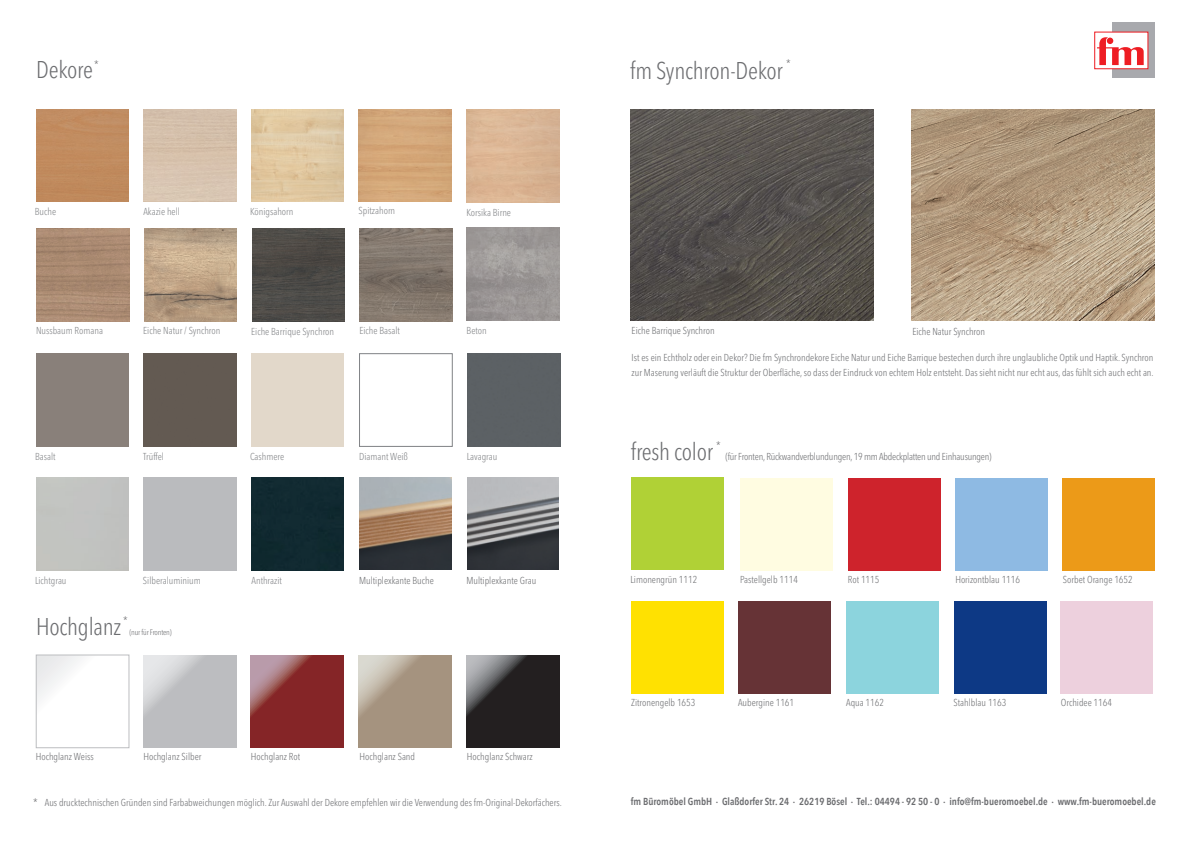
<style>
.page{position:relative;width:1191px;height:842px;background:#fff}
.page>*{position:absolute;margin:0;border:0;box-sizing:border-box;transform-origin:0 0}
.t1{font:300 condensed 24px "Avenir Next LT Pro";letter-spacing:-.01em;color:#6c6d70}
.t2{font:300 condensed 11px "Avenir Next LT Pro";color:#6c6d70}
.t3{font:600 10.2px "Avenir Next Condensed";color:#6c6d70}
.t4{font:300 condensed 10px/15px "Avenir Next LT Pro";color:#6c6d70}
.t5{font:300 condensed 10px "Avenir Next LT Pro";color:#808285}
.t6{font:300 condensed 10px "Avenir Next LT Pro";letter-spacing:-.02em;color:#6c6d70}
.t7{font:300 condensed 8px "Avenir Next LT Pro";letter-spacing:-.02em;color:#6c6d70}
</style>
<div class="page">
<div style="left:36px;top:655px;width:93px;height:93px;background:linear-gradient(to right,#f7f8f8,#fff)"></div>
<div style="left:36px;top:654px;width:93px;height:94px;border:1px solid #bcbdc0"></div>
<svg style="left:144px;top:655px;width:92px;height:93px"></svg>
<svg style="left:250px;top:655px;width:93px;height:93px"></svg>
<svg style="left:359px;top:655px;width:92px;height:93px"></svg>
<svg style="left:466px;top:655px;width:93px;height:93px"></svg>
<div style="left:848px;top:478px;width:92px;height:92px;background:#ce232c"></div>
<div style="left:953px;top:601px;width:93px;height:93px;background:#0d3985"></div>
<div style="left:1060px;top:601px;width:93px;height:93px;background:#edd0dd"></div>
<div style="left:631px;top:601px;width:93px;height:93px;background:#ffe101"></div>
<div style="left:631px;top:478px;width:93px;height:92px;background:#b0d136"></div>
<div style="left:1062px;top:478px;width:93px;height:92px;background:#ec9a18"></div>
<div style="left:738px;top:601px;width:93px;height:93px;background:#663336"></div>
<div style="left:740px;top:478px;width:93px;height:92px;background:#fffce1"></div>
<div style="left:846px;top:601px;width:92px;height:93px;background:#8cd4dd"></div>
<div style="left:955px;top:478px;width:93px;height:92px;background:#8ebae3"></div>
<img style="left:631px;top:109px;width:242px;height:212px">
<img style="left:912px;top:109px;width:242px;height:212px">
<div style="left:1112px;top:23px;width:43px;height:55px;background:#a8a9ad"></div>
<div style="left:1094px;top:32px;width:54px;height:37px;background:#fff;border:1px solid #ee1d23"></div>
<svg style="left:1097px;top:37px;width:46px;height:28px"></svg>
<div style="left:1106px;top:38px;width:7px;height:6px;background:#ee1d23;border-radius:50%"></div>
<img style="left:467px;top:228px;width:93px;height:93px">
<img style="left:359px;top:109px;width:92px;height:93px">
<img style="left:251px;top:109px;width:93px;height:93px">
<div style="left:36px;top:109px;width:93px;height:93px;background:#c18b5e"></div>
<img style="left:36px;top:228px;width:93px;height:93px">
<img style="left:360px;top:228px;width:92px;height:93px">
<img style="left:144px;top:228px;width:93px;height:93px">
<img style="left:252px;top:228px;width:93px;height:93px">
<div style="left:143px;top:354px;width:93px;height:92px;background:#635a52"></div>
<div style="left:251px;top:478px;width:93px;height:92px;background:#112931"></div>
<div style="left:467px;top:354px;width:93px;height:92px;background:#5c6164"></div>
<div style="left:359px;top:353px;width:93px;height:94px;border:1px solid #808285"></div>
<img style="left:467px;top:478px;width:91px;height:91px">
<img style="left:360px;top:478px;width:91px;height:91px">
<p class="t2" style="left:94px;top:57px;width:6px">*</p>
<p class="t1" style="left:36px;top:55px;width:58px">Dekore</p>
<p class="t5" style="left:35px;top:205px;width:23px">Buche</p>
<p class="t5" style="left:143px;top:205px;width:38px">Akazie hell</p>
<p class="t5" style="left:250px;top:205px;width:45px">Königsahorn</p>
<p class="t5" style="left:358px;top:204px;width:38px">Spitzahorn</p>
<p class="t5" style="left:466px;top:206px;width:46px">Korsika Birne</p>
<p class="t5" style="left:36px;top:324px;width:69px">Nussbaum Romana</p>
<p class="t5" style="left:143px;top:324px;width:79px">Eiche Natur / Synchron</p>
<p class="t5" style="left:359px;top:324px;width:42px">Eiche Basalt</p>
<p class="t5" style="left:251px;top:325px;width:84px">Eiche Barrique Synchron</p>
<p class="t5" style="left:466px;top:324px;width:22px">Beton</p>
<p class="t5" style="left:35px;top:450px;width:22px">Basalt</p>
<p class="t5" style="left:143px;top:451px;width:22px">Trüffel</p>
<p class="t5" style="left:250px;top:450px;width:36px">Cashmere</p>
<p class="t5" style="left:359px;top:451px;width:50px">Diamant Weiß</p>
<p class="t5" style="left:467px;top:451px;width:32px">Lavagrau</p>
<p class="t5" style="left:35px;top:575px;width:33px">Lichtgrau</p>
<p class="t5" style="left:143px;top:575px;width:59px">Silberaluminium</p>
<p class="t2" style="left:123px;top:614px;width:6px">*</p>
<p class="t1" style="left:36px;top:612px;width:87px">Hochglanz</p>
<p class="t7" style="left:129px;top:628px;width:44px">(nur für Fronten)</p>
<p class="t5" style="left:251px;top:575px;width:32px">Anthrazit</p>
<p class="t4" style="left:359px;top:573px;width:76px">Multiplexkante Buche</p>
<p class="t4" style="left:466px;top:573px;width:71px">Multiplexkante Grau</p>
<p class="t4" style="left:36px;top:748px;width:59px">Hochglanz Weiss</p>
<p class="t4" style="left:143px;top:748px;width:59px">Hochglanz Silber</p>
<p class="t4" style="left:251px;top:748px;width:51px">Hochglanz Rot</p>
<p class="t4" style="left:359px;top:748px;width:57px">Hochglanz Sand</p>
<p class="t4" style="left:467px;top:748px;width:67px">Hochglanz Schwarz</p>
<p class="t2" style="left:786px;top:57px;width:6px">*</p>
<p class="t1" style="left:630px;top:56px;width:154px">fm Synchron-Dekor</p>
<p class="t4" style="left:631px;top:323px;width:84px">Eiche Barrique Synchron</p>
<p class="t4" style="left:912px;top:324px;width:74px">Eiche Natur Synchron</p>
<p class="t4" style="left:631px;top:350px;width:523px">Ist es ein Echtholz oder ein Dekor? Die fm Synchrondekore Eiche Natur und Eiche Barrique bestechen durch ihre unglaubliche Optik und Haptik. Synchron zur Maserung verläuft die Struktur der Oberfläche, so dass der Eindruck von echtem Holz entsteht. Das sieht nicht nur echt aus, das fühlt sich auch echt an.</p>
<p class="t2" style="left:716px;top:438px;width:6px">*</p>
<p class="t1" style="left:631px;top:437px;width:84px">fresh color</p>
<p class="t6" style="left:725px;top:451px;width:268px">(für Fronten, Rückwandverblundungen, 19 mm Abdeckplatten und Einhausungen)</p>
<p class="t4" style="left:630px;top:572px;width:68px">Limonengrün 1112</p>
<p class="t4" style="left:740px;top:572px;width:59px">Pastellgelb 1114</p>
<p class="t4" style="left:848px;top:572px;width:33px">Rot 1115</p>
<p class="t4" style="left:955px;top:572px;width:66px">Horizontblau 1116</p>
<p class="t4" style="left:1063px;top:572px;width:71px">Sorbet Orange 1652</p>
<p class="t4" style="left:631px;top:695px;width:66px">Zitronengelb 1653</p>
<p class="t4" style="left:738px;top:695px;width:58px">Aubergine 1161</p>
<p class="t4" style="left:846px;top:695px;width:39px">Aqua 1162</p>
<p class="t4" style="left:953px;top:695px;width:54px">Stahlblau 1163</p>
<p class="t4" style="left:1060px;top:695px;width:53px">Orchidee 1164</p>
<p class="t2" style="left:33px;top:796px;width:6px">*</p>
<p class="t4" style="left:45px;top:795px;width:518px">Aus drucktechnischen Gründen sind Farbabweichungen möglich. Zur Auswahl der Dekore empfehlen wir die Verwendung des fm-Original-Dekorfächers.</p>
<p class="t3" style="left:631px;top:792px;width:526px">fm Büromöbel GmbH · Glaßdorfer Str. 24 · 26219 Bösel · Tel.: 04494 - 92 50 - 0 · info@fm-bueromoebel.de · www.fm-bueromoebel.de</p>
</div>
